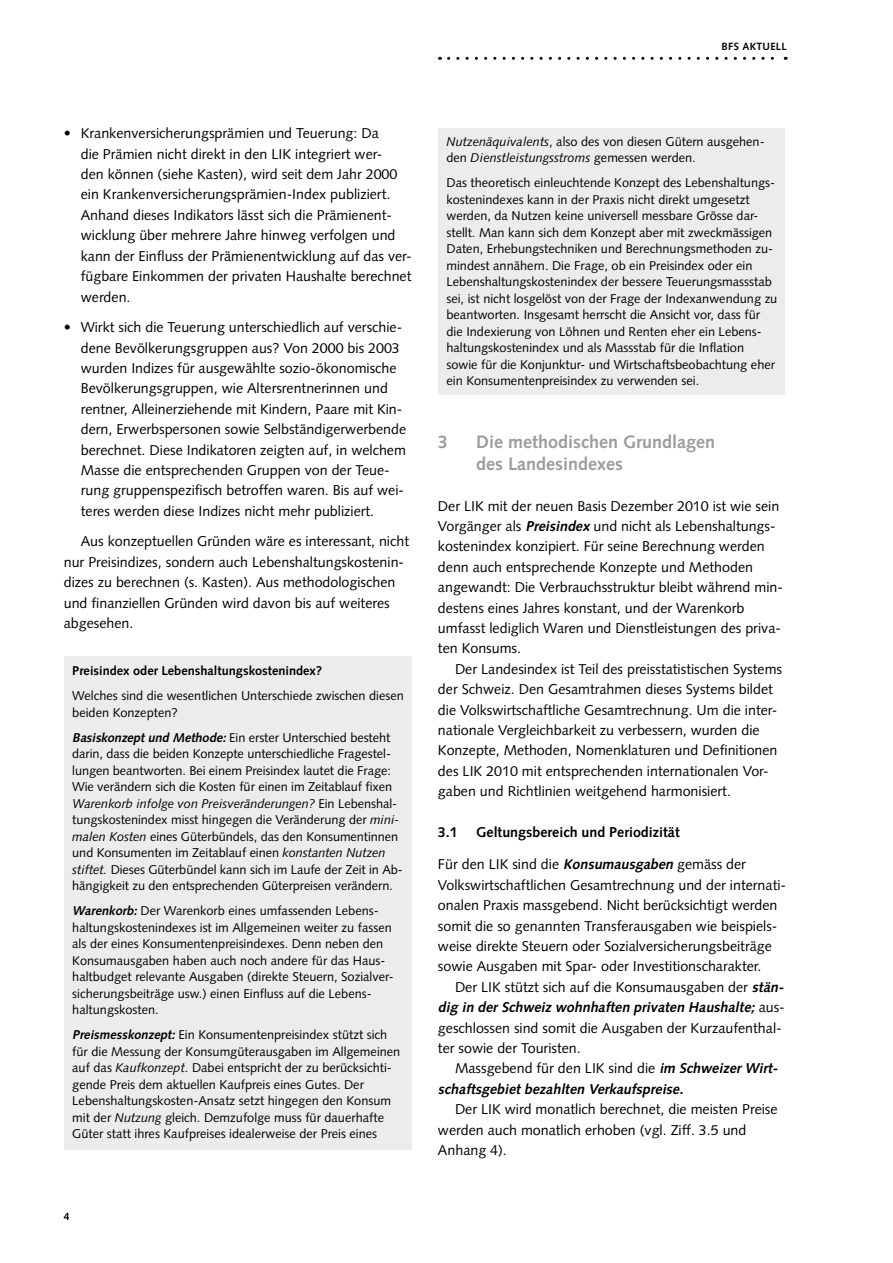
<style>
.page{position:relative;width:893px;height:1263px;background:#fff}
.page>*{position:absolute;margin:0;border:0;box-sizing:border-box;transform-origin:0 0}
.t1{font:700 18px/21.9px "Syntax LT Std";color:#9c9c9d}
.t2{font:14.25px/20.4px "Syntax LT Std";color:#000}
.t3{font:italic 700 14.25px/20.4px "Syntax LT Std";color:#000}
.t4{font:700 14.25px "Syntax LT Std";color:#000}
.t5{font:12.75px/16.5px "Syntax LT Std";color:#000}
.t6{font:700 12.75px "Syntax LT Std";color:#000}
.t7{font:700 10.5px "Syntax LT Std";color:#000}
.s1{font-weight:700;font-style:italic}
.s2{font-style:italic}
.s3{font-weight:400;font-style:normal}
</style>
<div class="page">
<div style="left:439px;top:128px;width:346px;height:267px;background:#ececec"></div>
<div style="left:64px;top:657px;width:348px;height:493px;background:#ececec"></div>
<svg style="left:449px;top:57px;width:337px;height:3px"></svg>
<p class="t7" style="left:722px;top:41px;width:61px">bfs aktuell</p>
<p class="t2" style="left:81px;top:123px;width:332px;text-indent:-17px">• Krankenversicherungsprämien und Teuerung: Da<br>die Prämien nicht direkt in den LIK integriert wer-<br>den können (siehe Kasten), wird seit dem Jahr 2000 ein Krankenversicherungsprämien-Index publiziert.<br>Anhand dieses Indikators lässt sich die Prämienent&shy;wicklung über mehrere Jahre hinweg verfolgen und kann der Einfluss der Prämienentwicklung auf das ver&shy;fügbare Einkommen der privaten Haushalte berechnet werden.</p>
<p class="t2" style="left:81px;top:317px;width:327px;text-indent:-17px">• Wirkt sich die Teuerung unterschiedlich auf verschie&shy;dene Bevölkerungsgruppen aus? Von 2000 bis 2003 wurden Indizes für ausgewählte sozio-ökonomische Bevölkerungsgruppen, wie Altersrentnerinnen und rentner, Alleinerziehende mit Kindern, Paare mit Kin&shy;dern, Erwerbspersonen sowie Selbständigerwerbende berechnet. Diese Indikatoren zeigten auf, in welchem Masse die entsprechenden Gruppen von der Teue&shy;rung gruppenspezifisch betroffen waren. Bis auf wei&shy;teres werden diese Indizes nicht mehr publiziert.</p>
<p class="t2" style="left:64px;top:531px;width:347px;text-indent:17px">Aus konzeptuellen Gründen wäre es interessant, nicht nur Preisindizes, sondern auch Lebenshaltungskostenin&shy;dizes zu berechnen (s. Kasten). Aus methodologischen und finanziellen Gründen wird davon bis auf weiteres abgesehen.</p>
<p class="t6" style="left:72px;top:663px;width:252px">Preisindex oder Lebenshaltungskostenindex?</p>
<p class="t5" style="left:72px;top:687px;width:333px">Welches sind die wesentlichen Unterschiede zwischen diesen beiden Konzepten?</p>
<p class="t5" style="left:72px;top:729px;width:332px"><span class="s1">Basiskonzept und Methode:</span> Ein erster Unterschied besteht darin, dass die beiden Konzepte unterschiedliche Fragestel&shy;lungen beantworten. Bei einem Preisindex lautet die Frage:<br>Wie verändern sich die Kosten für einen im Zeitablauf fixen <span class="s2">Warenkorb infolge von Preisveränderungen?</span> Ein Lebenshal&shy;tungskostenindex misst hingegen die Veränderung der <span class="s2">mini&shy;malen Kosten</span> eines Güterbündels, das den Konsumentinnen und Konsumenten im Zeitablauf einen <span class="s2">konstanten Nutzen stiftet.</span> Dieses Güterbündel kann sich im Laufe der Zeit in Ab&shy;hängigkeit zu den entsprechenden Güterpreisen verändern.</p>
<p class="t5" style="left:72px;top:902px;width:321px"><span class="s1">Warenkorb:</span> Der Warenkorb eines umfassenden Lebens&shy;haltungskostenindexes ist im Allgemeinen weiter zu fassen als der eines Konsumentenpreisindexes. Denn neben den Konsumausgaben haben auch noch andere für das Haus&shy;haltbudget relevante Ausgaben (direkte Steuern, Sozialver&shy;sicherungsbeiträge usw.) einen Einfluss auf die Lebens&shy;haltungskosten.</p>
<p class="t5" style="left:72px;top:1027px;width:330px"><span class="s1">Preismesskonzept:</span> Ein Konsumentenpreisindex stützt sich für die Messung der Konsumgüterausgaben im Allgemeinen auf das <span class="s2">Kaufkonzept</span>. Dabei entspricht der zu berücksichti&shy;gende Preis dem aktuellen Kaufpreis eines Gutes. Der Lebenshaltungskosten-Ansatz setzt hingegen den Konsum mit der <span class="s2">Nutzung</span> gleich. Demzufolge muss für dauerhafte Güter statt ihres Kaufpreises idealerweise der Preis eines</p>
<p class="t7" style="left:64px;top:1210px;width:7px">4</p>
<p class="t5" style="left:446px;top:133px;width:320px"><span class="s2">Nutzenäquivalents</span>, also des von diesen Gütern ausgehen&shy;den <span class="s2">Dienstleistungsstroms</span> gemessen werden.</p>
<p class="t5" style="left:446px;top:174px;width:332px">Das theoretisch einleuchtende Konzept des Lebenshaltungs&shy;kostenindexes kann in der Praxis nicht direkt umgesetzt werden, da Nutzen keine universell messbare Grösse dar&shy;stellt. Man kann sich dem Konzept aber mit zweckmässigen Daten, Erhebungstechniken und Berechnungsmethoden zu&shy;mindest annähern. Die Frage, ob ein Preisindex oder ein Lebenshaltungskostenindex der bessere Teuerungsmassstab sei, ist nicht losgelöst von der Frage der Indexanwendung zu beantworten. Insgesamt herrscht die Ansicht vor, dass für die Indexierung von Löhnen und Renten eher ein Lebens&shy;haltungskostenindex und als Massstab für die Inflation sowie für die Konjunktur- und Wirtschaftsbeobachtung eher ein Konsumentenpreisindex zu verwenden sei.</p>
<p class="t1" style="left:438px;top:431px;width:12px">3</p>
<p class="t1" style="left:476px;top:431px;width:241px">Die methodischen Grundlagen des Landesindexes</p>
<p class="t2" style="left:438px;top:495px;width:346px">Der LIK mit der neuen Basis Dezember 2010 ist wie sein Vorgänger als <span class="s1">Preisindex</span> und nicht als Lebenshaltungs&shy;kostenindex konzipiert. Für seine Berechnung werden denn auch entsprechende Konzepte und Methoden angewandt: Die Verbrauchsstruktur bleibt während min&shy;destens eines Jahres konstant, und der Warenkorb umfasst lediglich Waren und Dienstleistungen des priva&shy;ten Konsums.</p>
<p class="t2" style="left:438px;top:659px;width:346px;text-indent:17px">Der Landesindex ist Teil des preisstatistischen Systems der Schweiz. Den Gesamtrahmen dieses Systems bildet die Volkswirtschaftliche Gesamtrechnung. Um die inter&shy;nationale Vergleichbarkeit zu verbessern, wurden die Konzepte, Methoden, Nomenklaturen und Definitionen des LIK 2010 mit entsprechenden internationalen Vor&shy;gaben und Richtlinien weitgehend harmonisiert.</p>
<p class="t4" style="left:438px;top:824px;width:21px">3.1</p>
<p class="t4" style="left:476px;top:824px;width:205px">Geltungsbereich und Periodizität</p>
<p class="t2" style="left:438px;top:854px;width:350px">Für den LIK sind die <span class="s1">Konsumausgaben</span> gemäss der Volkswirtschaftlichen Gesamtrechnung und der internati&shy;onalen Praxis massgebend. Nicht berücksichtigt werden somit die so genannten Transferausgaben wie beispiels&shy;weise direkte Steuern oder Sozialversicherungsbeiträge sowie Ausgaben mit Spar- oder Investitionscharakter.</p>
<p class="t2" style="left:438px;top:977px;width:350px;text-indent:17px">Der LIK stützt sich auf die Konsumausgaben der <span class="s1">stän&shy;dig in der Schweiz wohnhaften privaten Haushalte;</span> a u s - geschlossen sind somit die Ausgaben der Kurzaufenthal&shy;ter sowie der Touristen.</p>
<p class="t3" style="left:438px;top:1058px;width:344px;text-indent:17px"><span class="s3">Massgebend für den LIK sind die</span> im Schweizer Wirt&shy;schaftsgebiet bezahlten Verkaufspreise.</p>
<p class="t2" style="left:438px;top:1099px;width:341px;text-indent:17px">Der LIK wird monatlich berechnet, die meisten Preise werden auch monatlich erhoben (vgl. Ziff. 3.5 und<br>Anhang 4).</p>
</div>
